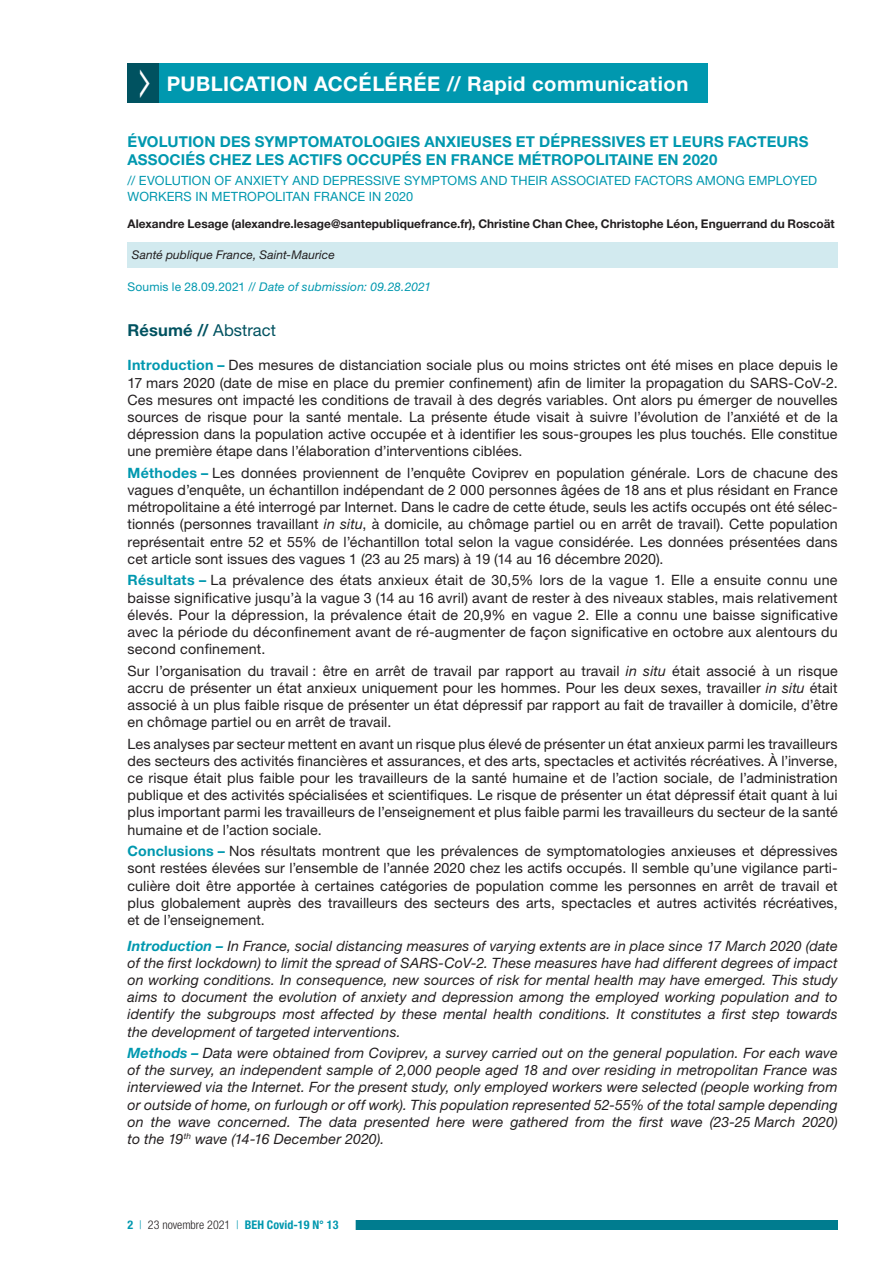
<style>
.page{position:relative;width:893px;height:1263px;background:#fff}
.page>*{position:absolute;margin:0;border:0;box-sizing:border-box;transform-origin:0 0}
.t1{font:700 20.25px "Helvetica Neue LT Std";letter-spacing:.025em;color:#fff}
.t2{font:700 16.5px "Helvetica Neue LT Std";letter-spacing:.01em;color:#005260}
.t3{font:700 15px/18.1px "Helvetica Neue LT Std";letter-spacing:.01em;color:#0098af}
.t4{font:14.25px/17.2px "Helvetica Neue LT Std";letter-spacing:.005em;color:#231f20;text-align:justify}
.t5{font:italic 14.25px/17.2px "Helvetica Neue LT Std";letter-spacing:.005em;color:#231f20;text-align:justify}
.t6{font:12.75px/15.5px "Helvetica Neue LT Std";letter-spacing:.01em;color:#0098af}
.t7{font:700 12px "Helvetica Neue LT Std";letter-spacing:.005em;color:#231f20}
.t8{font:italic 12px "Helvetica Neue LT Std";letter-spacing:.015em;color:#0098af}
.t9{font:italic 12px "Helvetica Neue LT Std";letter-spacing:.005em;color:#231f20}
.t10{font:700 condensed 12px "Helvetica Neue LT Std";color:#0098af}
.s1{font-style:normal}
.s2{font-weight:400}
.s3{font-weight:700;color:#0098af}
.s4{font-style:italic}
.s5{font-weight:300}
.s6{font-weight:300;color:#231f20}
</style>
<div class="page">
<div style="left:242px;top:1221px;width:596px;height:9px;background:#007c8f"></div>
<div style="left:110px;top:1219px;width:246px;height:12px;background:#fff"></div>
<div style="left:456px;top:64px;width:252px;height:39px;background:#0098af"></div>
<div style="left:159px;top:64px;width:307px;height:39px;background:#0098af"></div>
<div style="left:128px;top:242px;width:710px;height:26px;background:#d2eaef"></div>
<div style="left:128px;top:64px;width:31px;height:39px;background:#005260"></div>
<h1 class="t1" style="left:167px;top:71px;width:523px">PUBLICATION ACCÉLÉRÉE // Rapid communication</h1>
<p class="t3" style="left:128px;top:133px;width:683px">ÉVOLUTION DES SYMPTOMATOLOGIES ANXIEUSES ET DÉPRESSIVES ET LEURS FACTEURS<br>ASSOCIÉS CHEZ LES ACTIFS OCCUPÉS EN FRANCE MÉTROPOLITAINE EN 2020</p>
<p class="t6" style="left:128px;top:173px;width:691px">// EVOLUTION OF ANXIETY AND DEPRESSIVE SYMPTOMS AND THEIR ASSOCIATED FACTORS AMONG EMPLOYED<br>WORKERS IN METROPOLITAN FRANCE IN 2020</p>
<p class="t7" style="left:128px;top:216px;width:709px">Alexandre Lesage (alexandre.lesage@santepubliquefrance.fr), Christine Chan Chee, Christophe Léon, Enguerrand du Roscoät</p>
<p class="t9" style="left:132px;top:248px;width:205px">Santé publique France, Saint-Maurice</p>
<p class="t8" style="left:128px;top:279px;width:305px"><span class="s1">Soumis le 28.09.2021 //</span> Date of submission: 09.28.2021</p>
<p class="t2" style="left:128px;top:320px;width:150px">Résumé // <span class="s2">Abstract</span></p>
<p class="t4" style="left:128px;top:356px;width:712px"><span class="s3">Introduction –</span> Des mesures de distanciation sociale plus ou moins strictes ont été mises en place depuis le 17 mars 2020 (date de mise en place du premier confinement) afin de limiter la propagation du SARS-CoV-2.<br>Ces mesures ont impacté les conditions de travail à des degrés variables. Ont alors pu émerger de nouvelles sources de risque pour la santé mentale. La présente étude visait à suivre l’évolution de l’anxiété et de la dépression dans la population active occupée et à identifier les sous-groupes les plus touchés. Elle constitue une première étape dans l’élaboration d’interventions ciblées.</p>
<p class="t4" style="left:128px;top:464px;width:712px"><span class="s3">Méthodes –</span> Les données proviennent de l’enquête Coviprev en population générale. Lors de chacune des vagues d’enquête, un échantillon indépendant de 2 000 personnes âgées de 18 ans et plus résidant en France métropolitaine a été interrogé par Internet. Dans le cadre de cette étude, seuls les actifs occupés ont été sélec&shy;tionnés (personnes travaillant <span class="s4">in situ</span>, à domicile, au chômage partiel ou en arrêt de travail). Cette population représentait entre 52 et 55% de l’échantillon total selon la vague considérée. Les données présentées dans cet article sont issues des vagues 1 (23 au 25 mars) à 19 (14 au 16 décembre 2020).</p>
<p class="t4" style="left:128px;top:571px;width:712px"><span class="s3">Résultats –</span> La prévalence des états anxieux était de 30,5% lors de la vague 1. Elle a ensuite connu une baisse significative jusqu’à la vague 3 (14 au 16 avril) avant de rester à des niveaux stables, mais relativement élevés. Pour la dépression, la prévalence était de 20,9% en vague 2. Elle a connu une baisse significative avec la période du déconfinement avant de ré-augmenter de façon significative en octobre aux alentours du second confinement.</p>
<p class="t4" style="left:128px;top:662px;width:712px">Sur l’organisation du travail : être en arrêt de travail par rapport au travail <span class="s4">in situ</span> était associé à un risque accru de présenter un état anxieux uniquement pour les hommes. Pour les deux sexes, travailler <span class="s4">in situ</span> était associé à un plus faible risque de présenter un état dépressif par rapport au fait de travailler à domicile, d’être en chômage partiel ou en arrêt de travail.</p>
<p class="t4" style="left:128px;top:735px;width:712px">Les analyses par secteur mettent en avant un risque plus élevé de présenter un état anxieux parmi les travailleurs des secteurs des activités financières et assurances, et des arts, spectacles et activités récréatives. À l’inverse, ce risque était plus faible pour les travailleurs de la santé humaine et de l’action sociale, de l’administration publique et des activités spécialisées et scientifiques. Le risque de présenter un état dépressif était quant à lui plus important parmi les travailleurs de l’enseignement et plus faible parmi les travailleurs du secteur de la santé humaine et de l’action sociale.</p>
<p class="t4" style="left:128px;top:842px;width:712px"><span class="s3">Conclusions –</span> Nos résultats montrent que les prévalences de symptomatologies anxieuses et dépressives sont restées élevées sur l’ensemble de l’année 2020 chez les actifs occupés. Il semble qu’une vigilance parti&shy;culière doit être apportée à certaines catégories de population comme les personnes en arrêt de travail et plus globalement auprès des travailleurs des secteurs des arts, spectacles et autres activités récréatives, et de l’enseignement.</p>
<p class="t5" style="left:128px;top:937px;width:712px"><span class="s3">Introduction –</span> In France, social distancing measures of varying extents are in place since 17 March 2020 (date of the first lockdown) to limit the spread of SARS-CoV-2. These measures have had different degrees of impact on working conditions. In consequence, new sources of risk for mental health may have emerged. This study aims to document the evolution of anxiety and depression among the employed working population and to identify the subgroups most affected by these mental health conditions. It constitutes a first step towards the development of targeted interventions.</p>
<p class="t5" style="left:128px;top:1044px;width:712px"><span class="s3">Methods –</span> Data were obtained from Coviprev, a survey carried out on the general population. For each wave of the survey, an independent sample of 2,000 people aged 18 and over residing in metropolitan France was interviewed via the Internet. For the present study, only employed workers were selected (people working from or outside of home, on furlough or off work). This population represented 52-55% of the total sample depending on the wave concerned. The data presented here were gathered from the first wave (23-25 March 2020) to the 19<sup>th</sup> wave (14-16 December 2020).</p>
<p class="t10" style="left:128px;top:1217px;width:212px">2 <span class="s5">|</span> <span class="s6">23 novembre 2021</span> <span class="s5">|</span> BEH Covid-19 N° 13</p>
</div>
